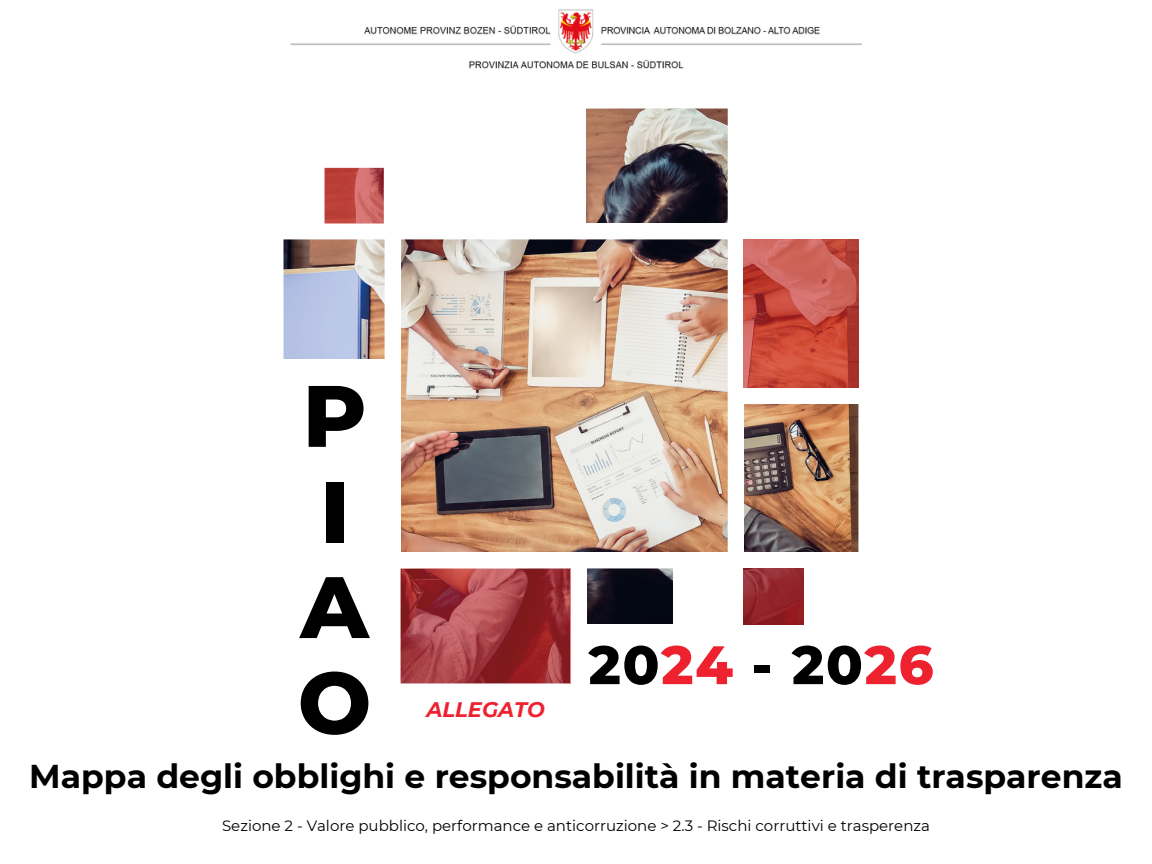
<style>
.page{position:relative;width:1152px;height:864px;background:#fff}
.page>*{position:absolute;margin:0;border:0;box-sizing:border-box;transform-origin:0 0}
.t1{font:800 87px/95.6px "Montserrat";color:#000001}
.t2{font:800 54px "Montserrat";letter-spacing:.03em;color:#000001}
.t3{font:700 33px "Montserrat";color:#000001}
.t4{font:italic 700 21px "Montserrat";color:#ee222e}
.t5{font:15px "Montserrat";color:#000001}
.s1{color:#ee222e}
</style>
<div class="page">
<img style="left:290px;top:9px;width:572px;height:60px">
<img style="left:284px;top:109px;width:574px;height:515px">
<div style="left:277px;top:223px;width:591px;height:16px;background:#fff"></div>
<div style="left:740px;top:93px;width:140px;height:134px;background:#fff"></div>
<div style="left:384px;top:101px;width:202px;height:126px;background:#fff"></div>
<div style="left:277px;top:101px;width:48px;height:126px;background:#fff"></div>
<div style="left:304px;top:101px;width:193px;height:67px;background:#fff"></div>
<div style="left:728px;top:93px;width:16px;height:605px;background:#fff"></div>
<div style="left:385px;top:109px;width:16px;height:583px;background:#fff"></div>
<div style="left:736px;top:388px;width:132px;height:16px;background:#fff"></div>
<div style="left:272px;top:552px;width:596px;height:16px;background:#fff"></div>
<div style="left:277px;top:359px;width:116px;height:333px;background:#fff"></div>
<div style="left:571px;top:560px;width:16px;height:138px;background:#fff"></div>
<div style="left:803px;top:560px;width:77px;height:119px;background:#fff"></div>
<div style="left:674px;top:565px;width:62px;height:118px;background:#fff"></div>
<img style="left:325px;top:168px;width:59px;height:55px">
<img style="left:744px;top:239px;width:114px;height:149px">
<img style="left:744px;top:568px;width:59px;height:56px">
<img style="left:401px;top:569px;width:170px;height:114px">
<h1 class="t1" style="left:298px;top:368px;width:75px">P<br>I<br>A<br>O</h1>
<h3 class="t4" style="left:427px;top:696px;width:120px">ALLEGATO</h3>
<h2 class="t2" style="left:589px;top:632px;width:347px">20<span class="s1">24</span> - 20<span class="s1">26</span></h2>
<h3 class="t3" style="left:29px;top:756px;width:1095px">Mappa degli obblighi e responsabilità in materia di trasparenza</h3>
<p class="t5" style="left:222px;top:817px;width:709px">Sezione 2 - Valore pubblico, performance e anticorruzione &gt; 2.3 - Rischi corruttivi e trasperenza</p>
</div>
